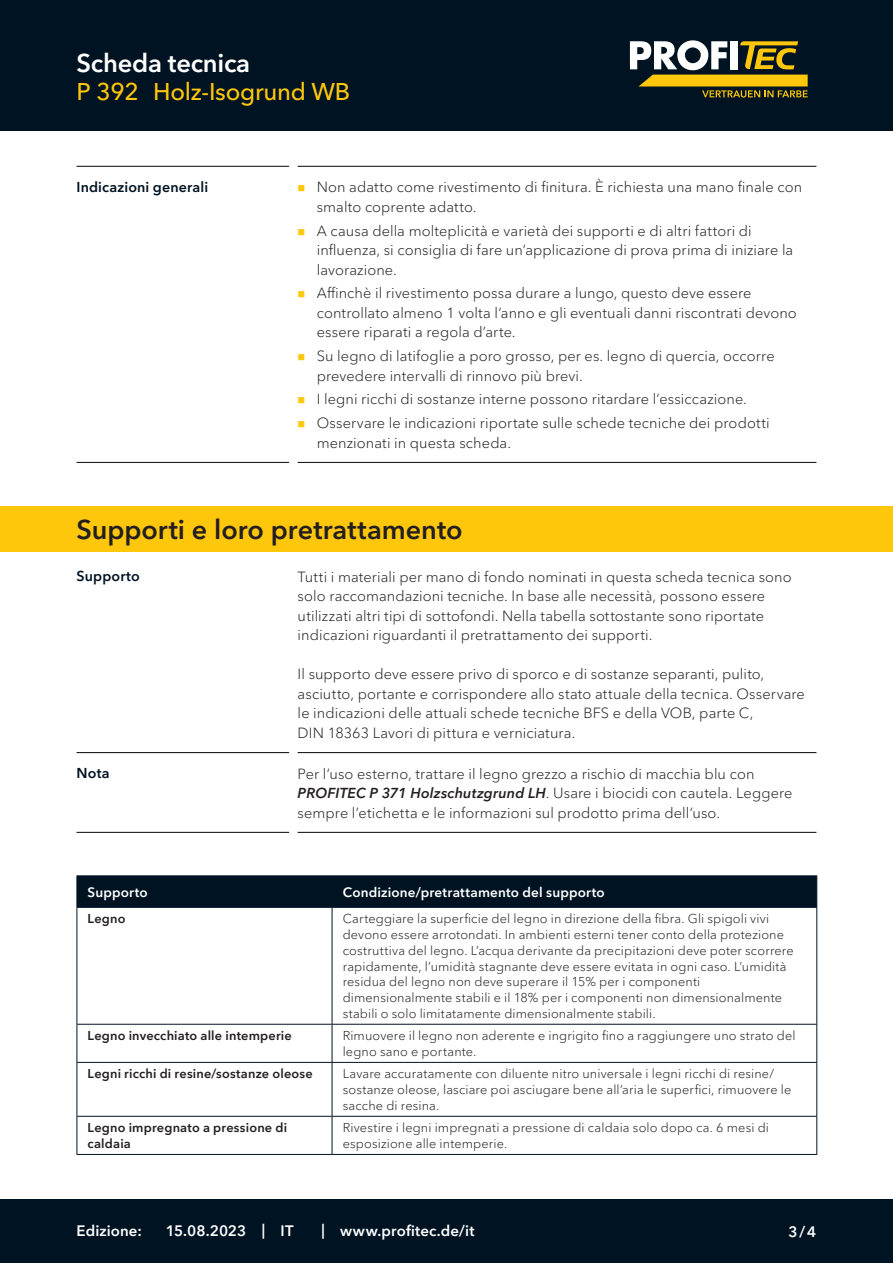
<style>
.page{position:relative;width:893px;height:1263px;background:#fff}
.page>*{position:absolute;margin:0;border:0;box-sizing:border-box;transform-origin:0 0}
.CB_AF_Kapitel_Ueberschrift{font:600 27px "Avenir Next Cyr";color:#231f20}
.CB_AF_Kopf_TM{font:600 25.5px "Avenir Next Cyr";letter-spacing:-.01em;color:#fff}
.CB_AF_Kopf_Produktname_klein{font:500 24px "Avenir Next Cyr";letter-spacing:-.01em;color:#fec70c}
.CB_AF_Fuss_Stand_linksb{font:600 15px "Avenir Next Cyr";letter-spacing:.005em;color:#fff}
.CB_AF_Text_Standard{font:300 14.7px/19.5px "Avenir Next Cyr";letter-spacing:.005em;color:#231f20}
.CB_AF_Abschnitt_Ueberschrift{font:600 14.25px "Avenir Next Cyr";letter-spacing:.01em;color:#001322}
.CB_AF_Tab_Kopfzeile{font:600 13.5px "Avenir Next Cyr";letter-spacing:.015em;color:#fff}
.CB_AF_Tab_Text_Standard{font:300 12.75px/15.8px "Avenir Next Cyr";letter-spacing:.01em;color:#231f20}
.CB_AF_Tab_Text_Standard-2{font:600 12.75px/15.8px "Avenir Next Cyr";letter-spacing:.015em;color:#231f20}
.s1{font-weight:600;font-style:italic;font-size:14.4px}
</style>
<div class="page">
<div style="left:0;top:0;width:893px;height:131px;background:#001322"></div>
<div style="left:0;top:1199px;width:893px;height:64px;background:#001322"></div>
<svg style="left:630px;top:40px;width:178px;height:58px"></svg>
<hr style="left:77px;top:166px;width:212px;height:1px;background:#231f20">
<hr style="left:298px;top:166px;width:518px;height:1px;background:#231f20">
<hr style="left:77px;top:462px;width:212px;height:1px;background:#231f20">
<hr style="left:298px;top:462px;width:518px;height:1px;background:#231f20">
<div style="left:78px;top:876px;width:738px;height:31px;background:#001322"></div>
<hr style="left:77px;top:876px;width:1px;height:31px;background:#001322">
<hr style="left:77px;top:875px;width:255px;height:1px;background:#001322">
<hr style="left:77px;top:907px;width:255px;height:1px;background:#001322">
<hr style="left:332px;top:876px;width:1px;height:31px;background:#001322">
<hr style="left:332px;top:875px;width:485px;height:1px;background:#001322">
<hr style="left:332px;top:907px;width:485px;height:1px;background:#001322">
<hr style="left:816px;top:876px;width:1px;height:31px;background:#001322">
<hr style="left:77px;top:908px;width:1px;height:116px;background:#001322">
<hr style="left:77px;top:1024px;width:1px;height:38px;background:#001322">
<hr style="left:77px;top:1063px;width:1px;height:53px;background:#001322">
<hr style="left:77px;top:1117px;width:1px;height:37px;background:#001322">
<hr style="left:77px;top:1024px;width:255px;height:1px;background:#001322">
<hr style="left:77px;top:1062px;width:255px;height:1px;background:#001322">
<hr style="left:77px;top:1116px;width:255px;height:1px;background:#001322">
<hr style="left:77px;top:1154px;width:255px;height:1px;background:#001322">
<hr style="left:332px;top:908px;width:1px;height:116px;background:#001322">
<hr style="left:332px;top:1024px;width:1px;height:38px;background:#001322">
<hr style="left:332px;top:1063px;width:1px;height:53px;background:#001322">
<hr style="left:332px;top:1117px;width:1px;height:37px;background:#001322">
<hr style="left:332px;top:1024px;width:485px;height:1px;background:#001322">
<hr style="left:332px;top:1062px;width:485px;height:1px;background:#001322">
<hr style="left:332px;top:1116px;width:485px;height:1px;background:#001322">
<hr style="left:332px;top:1154px;width:485px;height:1px;background:#001322">
<hr style="left:816px;top:908px;width:1px;height:116px;background:#001322">
<hr style="left:816px;top:1024px;width:1px;height:38px;background:#001322">
<hr style="left:816px;top:1063px;width:1px;height:53px;background:#001322">
<hr style="left:816px;top:1117px;width:1px;height:37px;background:#001322">
<hr style="left:77px;top:752px;width:212px;height:1px;background:#231f20">
<hr style="left:298px;top:752px;width:518px;height:1px;background:#231f20">
<hr style="left:77px;top:832px;width:212px;height:1px;background:#231f20">
<hr style="left:298px;top:832px;width:518px;height:1px;background:#231f20">
<div style="left:0;top:505px;width:893px;height:46px;background:#fec70c"></div>
<p class="CB_AF_Kopf_TM" style="left:77px;top:47px;width:175px">Scheda tecnica</p>
<p class="CB_AF_Kopf_Produktname_klein" style="left:77px;top:78px;width:64px">P 392</p>
<p class="CB_AF_Kopf_Produktname_klein" style="left:153px;top:78px;width:199px">Holz-Isogrund WB</p>
<p class="CB_AF_Abschnitt_Ueberschrift" style="left:77px;top:178px;width:133px">Indicazioni generali</p>
<p class="CB_AF_Text_Standard" style="left:317px;top:177px;width:487px">Non adatto come rivestimento di finitura. È richiesta una mano finale con smalto coprente adatto.</p>
<p class="CB_AF_Text_Standard" style="left:317px;top:221px;width:478px">A causa della molteplicità e varietà dei supporti e di altri fattori di influenza, si consiglia di fare un’applicazione di prova prima di iniziare la lavorazione.</p>
<p class="CB_AF_Text_Standard" style="left:317px;top:283px;width:482px">Affinchè il rivestimento possa durare a lungo, questo deve essere controllato almeno 1 volta l’anno e gli eventuali danni riscontrati devono essere riparati a regola d’arte.</p>
<p class="CB_AF_Text_Standard" style="left:317px;top:346px;width:459px">Su legno di latifoglie a poro grosso, per es. legno di quercia, occorre prevedere intervalli di rinnovo più brevi.</p>
<p class="CB_AF_Text_Standard" style="left:317px;top:389px;width:432px">I legni ricchi di sostanze interne possono ritardare l’essiccazione.</p>
<p class="CB_AF_Text_Standard" style="left:317px;top:413px;width:454px">Osservare le indicazioni riportate sulle schede tecniche dei prodotti menzionati in questa scheda.</p>
<p class="CB_AF_Kapitel_Ueberschrift" style="left:77px;top:513px;width:388px">Supporti e loro pretrattamento</p>
<p class="CB_AF_Abschnitt_Ueberschrift" style="left:77px;top:568px;width:65px">Supporto</p>
<p class="CB_AF_Text_Standard" style="left:298px;top:567px;width:496px">Tutti i materiali per mano di fondo nominati in questa scheda tecnica sono solo raccomandazioni tecniche. In base alle necessità, possono essere utilizzati altri tipi di sottofondi. Nella tabella sottostante sono riportate indicazioni riguardanti il pretrattamento dei supporti.</p>
<p class="CB_AF_Text_Standard" style="left:298px;top:664px;width:509px">Il supporto deve essere privo di sporco e di sostanze separanti, pulito, asciutto, portante e corrispondere allo stato attuale della tecnica. Osservare le indicazioni delle attuali schede tecniche BFS e della VOB, parte C,<br>DIN 18363 Lavori di pittura e verniciatura.</p>
<p class="CB_AF_Abschnitt_Ueberschrift" style="left:77px;top:764px;width:35px">Nota</p>
<p class="CB_AF_Text_Standard" style="left:298px;top:764px;width:496px">Per l’uso esterno, trattare il legno grezzo a rischio di macchia blu con<br><span class="s1">PROFITEC P 371 Holzschutzgrund LH</span>. Usare i biocidi con cautela. Leggere sempre l’etichetta e le informazioni sul prodotto prima dell’uso.</p>
<p class="CB_AF_Tab_Kopfzeile" style="left:88px;top:884px;width:62px">Supporto</p>
<p class="CB_AF_Tab_Kopfzeile" style="left:343px;top:884px;width:264px">Condizione/pretrattamento del supporto</p>
<p class="CB_AF_Tab_Text_Standard-2" style="left:88px;top:911px;width:39px">Legno</p>
<p class="CB_AF_Tab_Text_Standard" style="left:343px;top:911px;width:453px">Carteggiare la superficie del legno in direzione della fibra. Gli spigoli vivi devono essere arrotondati. In ambienti esterni tener conto della protezione costruttiva del legno. L’acqua derivante da precipitazioni deve poter scorrere rapidamente, l’umidità stagnante deve essere evitata in ogni caso. L’umidità residua del legno non deve superare il 15% per i componenti dimensionalmente stabili e il 18% per i componenti non dimensionalmente stabili o solo limitatamente dimensionalmente stabili.</p>
<p class="CB_AF_Tab_Text_Standard-2" style="left:88px;top:1028px;width:206px">Legno invecchiato alle intemperie</p>
<p class="CB_AF_Tab_Text_Standard" style="left:343px;top:1028px;width:454px">Rimuovere il legno non aderente e ingrigito fino a raggiungere uno strato del legno sano e portante.</p>
<p class="CB_AF_Tab_Text_Standard-2" style="left:88px;top:1066px;width:227px">Legni ricchi di resine/sostanze oleose</p>
<p class="CB_AF_Tab_Text_Standard" style="left:343px;top:1066px;width:450px">Lavare accuratamente con diluente nitro universale i legni ricchi di resine/ sostanze oleose, lasciare poi asciugare bene all’aria le superfici, rimuovere le sacche di resina.</p>
<p class="CB_AF_Tab_Text_Standard-2" style="left:88px;top:1120px;width:201px">Legno impregnato a pressione di caldaia</p>
<p class="CB_AF_Tab_Text_Standard" style="left:343px;top:1120px;width:428px">Rivestire i legni impregnati a pressione di caldaia solo dopo ca. 6 mesi di esposizione alle intemperie.</p>
<p class="CB_AF_Fuss_Stand_linksb" style="left:77px;top:1222px;width:67px">Edizione:</p>
<p class="CB_AF_Fuss_Stand_linksb" style="left:166px;top:1222px;width:82px">15.08.2023</p>
<p class="CB_AF_Fuss_Stand_linksb" style="left:262px;top:1221px;width:5px">|</p>
<p class="CB_AF_Fuss_Stand_linksb" style="left:281px;top:1222px;width:14px">IT</p>
<p class="CB_AF_Fuss_Stand_linksb" style="left:321px;top:1221px;width:5px">|</p>
<p class="CB_AF_Fuss_Stand_linksb" style="left:340px;top:1222px;width:136px">www.profitec.de/it</p>
<p class="CB_AF_Fuss_Stand_linksb" style="left:788px;top:1222px;width:29px">3/4</p>
</div>
